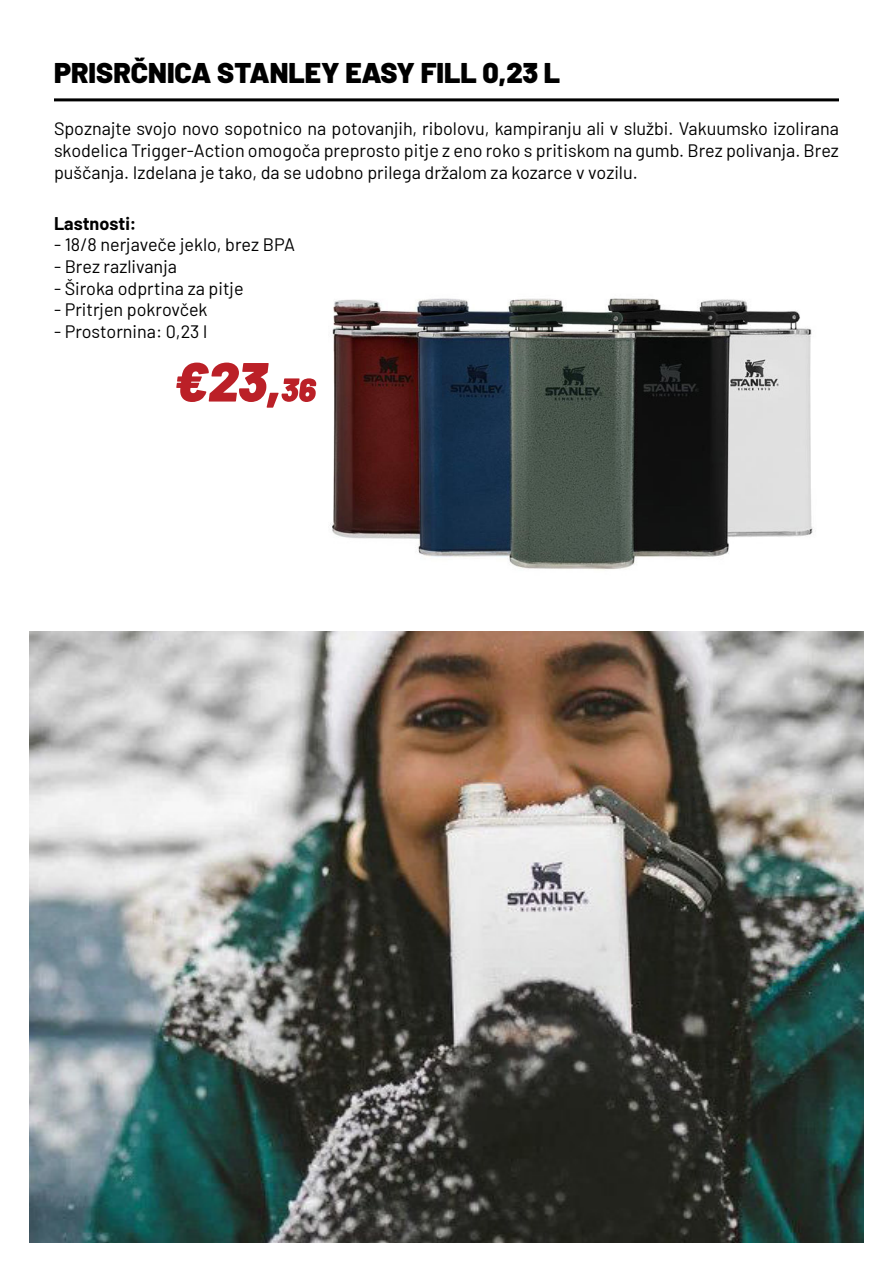
<style>
.page{position:relative;width:893px;height:1263px;background:#fff}
.page>*{position:absolute;margin:0;border:0;box-sizing:border-box;transform-origin:0 0}
.t1{font:italic 900 55.05px "Barlow";color:#bb2027}
.t2{font:900 28.5px "Barlow";color:#000}
.t3{font:18px/21.6px "Barlow";color:#000;text-align:justify}
.t4{font:700 18px "Barlow";color:#000}
</style>
<div class="page">
<img style="left:29px;top:631px;width:834px;height:611px">
<hr style="left:54px;top:98px;width:785px;height:3px;background:#000">
<img style="left:330px;top:298px;width:483px;height:272px">
<p class="t2" style="left:54px;top:51px;width:508px">PRISRČNICA STANLEY EASY FILL 0,23 L</p>
<p class="t3" style="left:54px;top:117px;width:786px">Spoznajte svojo novo sopotnico na potovanjih, ribolovu, kampiranju ali v službi. Vakuumsko izolirana skodelica Trigger-Action omogoča preprosto pitje z eno roko s pritiskom na gumb. Brez polivanja. Brez puščanja. Izdelana je tako, da se udobno prilega držalom za kozarce v vozilu.</p>
<p class="t4" style="left:54px;top:210px;width:84px">Lastnosti:</p>
<p class="t3" style="left:54px;top:233px;width:243px">- 18/8 nerjaveče jeklo, brez BPA</p>
<p class="t3" style="left:54px;top:254px;width:124px">- Brez razlivanja</p>
<p class="t3" style="left:54px;top:276px;width:191px">- Široka odprtina za pitje</p>
<p class="t3" style="left:54px;top:297px;width:155px">- Pritrjen pokrovček</p>
<p class="t3" style="left:54px;top:319px;width:155px">- Prostornina: 0,23 l</p>
<p class="t1" style="left:174px;top:340px;width:144px">€23,36</p>
</div>
